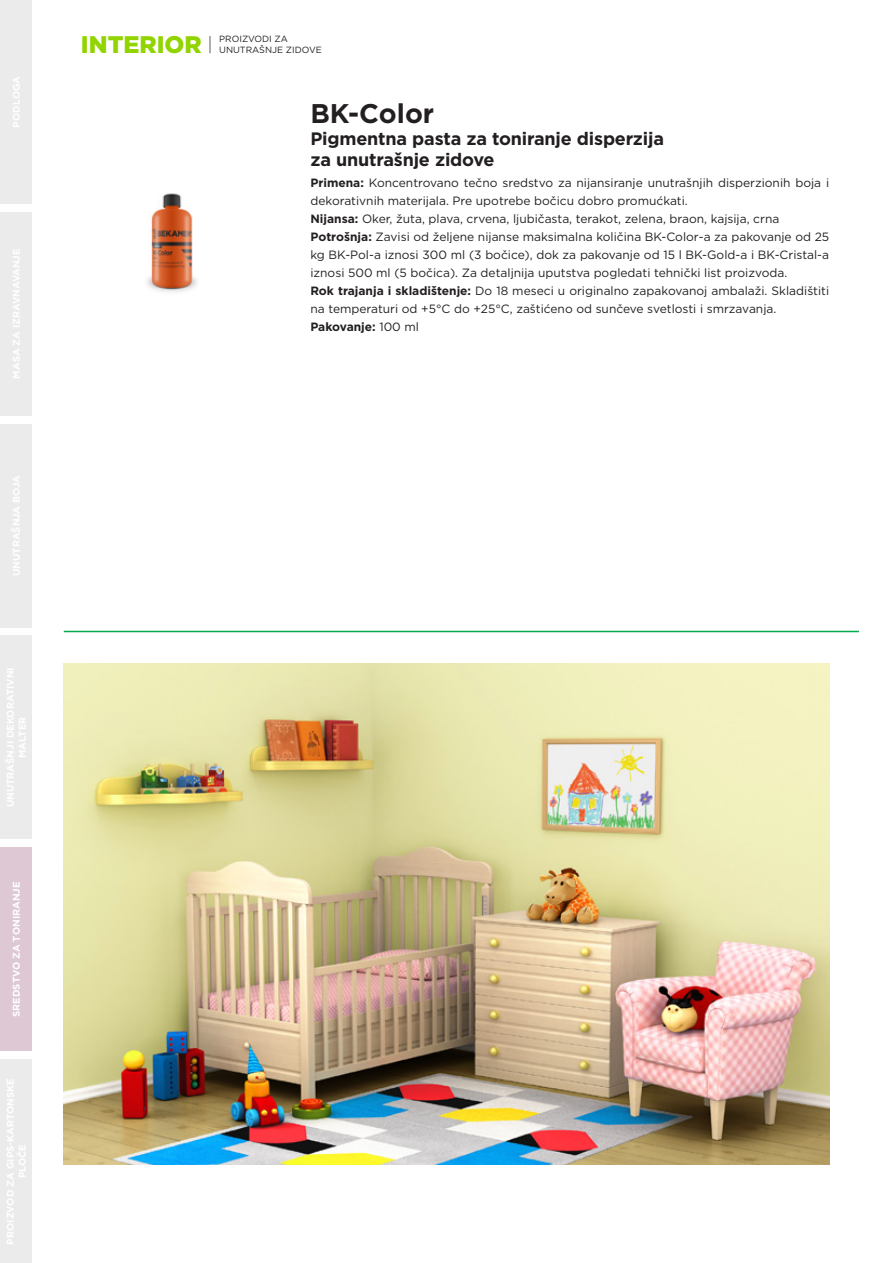
<style>
.page{position:relative;width:893px;height:1263px;background:#fff}
.page>*{position:absolute;margin:0;border:0;box-sizing:border-box;transform-origin:0 0}
.t1{font:700 27px "Gotham";color:#231f20}
.t2{font:900 24px "Gotham";color:#91d400}
.t3{font:700 18px/21.6px "Gotham";letter-spacing:-.01em;color:#231f20}
.t4{font:12px/18px "Gotham";color:#231f20}
.t5{font:700 9.75px "Gotham";color:#fff}
.t6{font:9px/10.8px "Gotham";color:#231f20}
.s1{font-weight:700}
</style>
<div class="page">
<img style="left:147px;top:193px;width:50px;height:99px">
<svg style="left:209px;top:36px;width:2px;height:17px"></svg>
<img style="left:64px;top:663px;width:765px;height:501px">
<div style="left:0;top:0;width:32px;height:203px;background:#ebebec"></div>
<div style="left:0;top:212px;width:32px;height:203px;background:#ebebec"></div>
<div style="left:0;top:424px;width:32px;height:203px;background:#ebebec"></div>
<div style="left:0;top:1059px;width:32px;height:204px;background:#ebebec"></div>
<div style="left:0;top:636px;width:32px;height:203px;background:#ebebec"></div>
<div style="left:0;top:848px;width:32px;height:203px;background:#ddc8d3"></div>
<hr style="left:64px;top:631px;width:795px;height:1px;background:#01ad4f">
<h2 class="t2" style="left:81px;top:28px;width:122px">INTERIOR</h2>
<p class="t6" style="left:219px;top:34px;width:104px">PROIZVODI ZA<br>UNUTRAŠNJE ZIDOVE</p>
<h1 class="t1" style="left:310px;top:96px;width:125px">BK-Color</h1>
<h3 class="t3" style="left:310px;top:127px;width:355px">Pigmentna pasta za toniranje disperzija za unutrašnje zidove</h3>
<p class="t4" style="left:310px;top:173px;width:520px"><span class="s1">Primena:</span> Koncentrovano tečno sredstvo za nijansiranje unutrašnjih disperzionih boja i dekorativnih materijala. Pre upotrebe bočicu dobro promućkati.<br><span class="s1">Nijansa:</span> Oker, žuta, plava, crvena, ljubičasta, terakot, zelena, braon, kajsija, crna <span class="s1">Potrošnja:</span> Zavisi od željene nijanse maksimalna količina BK-Color-a za pakovanje od 25 kg BK-Pol-a iznosi 300 ml (3 bočice), dok za pakovanje od 15 l BK-Gold-a i BK-Cristal-a iznosi 500 ml (5 bočica). Za detaljnija uputstva pogledati tehnički list proizvoda.<br><span class="s1">Rok trajanja i skladištenje:</span> Do 18 meseci u originalno zapakovanoj ambalaži. Skladištiti na temperaturi od +5°C do +25°C, zaštićeno od sunčeve svetlosti i smrzavanja.<br><span class="s1">Pakovanje:</span> 100 ml</p>
<p class="t5" style="left:10px;top:1017px;width:137px;rotate:-90deg">SREDSTVO ZA TONIRANJE</p>
</div>
